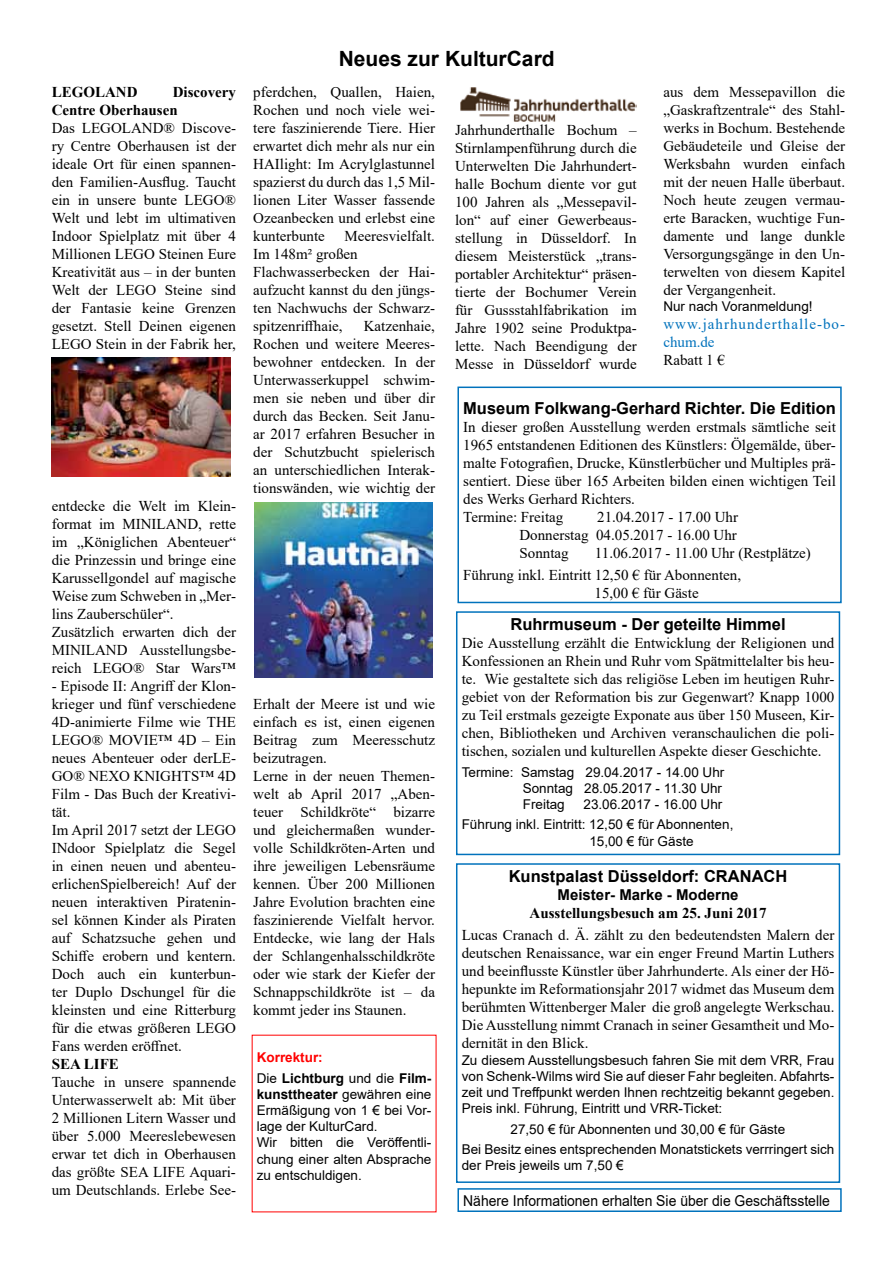
<style>
.page{position:relative;width:893px;height:1263px;background:#fff}
.page>*{position:absolute;margin:0;border:0;box-sizing:border-box;transform-origin:0 0}
.t1{font:700 21px "Arial";color:#000}
.t2{font:700 16.5px "Arial";color:#000}
.t3{font:15px/18px "Times New Roman";color:#000;text-align:justify}
.t4{font:700 15px/18px "Times New Roman";color:#000}
.t5{font:15px "Arial";color:#000;scale:.93 1}
.t6{font:15px/18px "Times New Roman";letter-spacing:.065em;color:#0072bc}
.t7{font:700 15px "Arial";color:#000}
.t8{font:13.5px/16.2px "Arial";color:#000}
.t9{font:700 13.5px/20.4px "Arial";color:#000}
.s1{color:#f00}
.s2{font-weight:400}
.s3{font-weight:700}
</style>
<div class="page">
<img style="left:254px;top:503px;width:179px;height:174px">
<img style="left:52px;top:357px;width:178px;height:119px">
<div style="left:457px;top:387px;width:385px;height:216px;border:2px solid #0072bc"></div>
<div style="left:456px;top:611px;width:384px;height:244px;border:2px solid #0072bc"></div>
<div style="left:456px;top:863px;width:384px;height:320px;border:2px solid #0072bc"></div>
<div style="left:457px;top:1188px;width:385px;height:24px;border:2px solid #0072bc"></div>
<img style="left:460px;top:87px;width:177px;height:34px">
<p class="t4" style="left:52px;top:82px;width:186px;text-indent:121px">Discovery<br>Centre Oberhausen</p>
<p class="t3" style="left:52px;top:118px;width:186px">Das LEGOLAND® Discove&shy;ry Centre Oberhausen ist der ideale Ort für einen spannen&shy;den Familien-Ausflug. Taucht ein in unsere bunte LEGO® Welt und lebt im ultimativen Indoor Spielplatz mit über 4<br>Millionen LEGO Steinen Eure Kreativität aus – in der bunten Welt der LEGO Steine sind der Fantasie keine Grenzen gesetzt. Stell Deinen eigenen LEGO Stein in der Fabrik her,</p>
<p class="t4" style="left:52px;top:82px;width:87px">LEGOLAND</p>
<p class="t3" style="left:52px;top:496px;width:186px;text-align:left">entdecke die Welt im Klein&shy;format im MINILAND, rette im „Königlichen Abenteuer“ die Prinzessin und bringe eine<br>Karussellgondel auf magische<br>Weise zum Schweben in „Mer&shy;lins Zauberschüler“.<br>Zusätzlich erwarten dich der<br>MINILAND Ausstellungsbe&shy;reich LEGO® Star Wars™</p>
<p class="t3" style="left:52px;top:676px;width:186px;text-align:left">- Episode II: Angriff der Klon&shy;krieger und fünf verschiedene<br>4D-animierte Filme wie THE<br>LEGO® MOVIE™ 4D – Ein neues Abenteuer oder derLE-<br>GO® NEXO KNIGHTS™ 4D<br>Film - Das Buch der Kreativi&shy;tät.<br>Im April 2017 setzt der LEGO<br>INdoor Spielplatz die Segel in einen neuen und abenteu&shy;erlichenSpielbereich! Auf der neuen interaktiven Piratenin&shy;sel können Kinder als Piraten auf Schatzsuche gehen und<br>Schiffe erobern und kentern.<br>Doch auch ein kunterbun&shy;ter Duplo Dschungel für die kleinsten und eine Ritterburg für die etwas größeren LEGO<br>Fans werden eröffnet.</p>
<p class="t4" style="left:52px;top:1054px;width:69px">SEA LIFE</p>
<p class="t3" style="left:52px;top:1072px;width:186px">Tauche in unsere spannende Unterwasserwelt ab: Mit über 2 Millionen Litern Wasser und über 5.000 Meereslebewesen erwar tet dich in Oberhausen das größte SEA LIFE Aquari&shy;um Deutschlands. Erlebe See-</p>
<h1 class="t1" style="left:339px;top:44px;width:217px">Neues zur KulturCard</h1>
<p class="t3" style="left:253px;top:83px;width:183px">pferdchen, Quallen, Haien, Rochen und noch viele wei&shy;tere faszinierende Tiere. Hier erwartet dich mehr als nur ein HAIlight: Im Acrylglastunnel spazierst du durch das 1,5 Mil&shy;lionen Liter Wasser fassende Ozeanbecken und erlebst eine kunterbunte</p>
<p class="t3" style="left:253px;top:227px;width:183px;text-align:left;text-indent:91px">Meeresvielfalt.<br>Im 148m² großen<br>Flachwasserbecken der Hai&shy;aufzucht kannst du den jüngs&shy;ten Nachwuchs der Schwarz&shy;spitzenriffhaie,</p>
<p class="t3" style="left:253px;top:317px;width:183px;text-indent:111px">Katzenhaie, Rochen und weitere Meeres&shy;bewohner entdecken. In der Unterwasserkuppel schwim&shy;men sie neben und über dir durch das Becken. Seit Janu&shy;ar 2017 erfahren Besucher in der Schutzbucht spielerisch an unterschiedlichen Interak&shy;tionswänden, wie wichtig der</p>
<p class="t3" style="left:253px;top:695px;width:183px;text-align:left">Erhalt der Meere ist und wie einfach es ist, einen eigenen<br>Beitrag zum Meeresschutz beizutragen.<br>Lerne in der neuen Themen&shy;welt ab April 2017 „Aben&shy;teuer Schildkröte“ bizarre und gleichermaßen wunder&shy;volle Schildkröten-Arten und ihre jeweiligen Lebensräume kennen. Über 200 Millionen<br>Jahre Evolution brachten eine faszinierende Vielfalt hervor.<br>Entdecke, wie lang der Hals der Schlangenhalsschildkröte oder wie stark der Kiefer der<br>Schnappschildkröte ist – da kommt jeder ins Staunen.</p>
<p class="t9" style="left:257px;top:1047px;width:176px"><span class="s1">Korrektur:<br></span><span class="s2">Die</span> Lichtburg <span class="s2">und die</span> Film-</p>
<p class="t8" style="left:257px;top:1086px;width:176px"><span class="s3">kunsttheater</span> gewähren eine<br>Ermäßigung von 1 € bei Vor&shy;lage der KulturCard.<br>Wir bitten die Veröffentli&shy;chung einer alten Absprache zu entschuldigen.</p>
<p class="t3" style="left:455px;top:121px;width:183px">Jahrhunderthalle Bochum – Stirnlampenführung durch die Unterwelten Die Jahrhundert&shy;halle Bochum diente vor gut 100 Jahren als „Messepavil&shy;lon“ auf einer Gewerbeaus&shy;stellung in Düsseldorf. In diesem Meisterstück „trans&shy;portabler Architektur“ präsen&shy;tierte der Bochumer Verein für Gussstahlfabrikation im Jahre 1902 seine Produktpa&shy;lette. Nach Beendigung der Messe in Düsseldorf wurde</p>
<p class="t3" style="left:663px;top:83px;width:183px">aus dem Messepavillon die „Gaskraftzentrale“ des Stahl&shy;werks in Bochum. Bestehende Gebäudeteile und Gleise der Werksbahn wurden einfach mit der neuen Halle überbaut.<br>Noch heute zeugen vermau&shy;erte Baracken, wuchtige Fun&shy;damente und lange dunkle Versorgungsgänge in den Un&shy;terwelten von diesem Kapitel der Vergangenheit.</p>
<p class="t8" style="left:663px;top:298px;width:151px">Nur nach Voranmeldung!</p>
<p class="t6" style="left:663px;top:315px;width:183px">www.jahrhunderthalle-bo&shy;chum.de</p>
<p class="t3" style="left:663px;top:351px;width:63px">Rabatt 1 €</p>
<p class="t2" style="left:463px;top:397px;width:374px">Museum Folkwang-Gerhard Richter. Die Edition</p>
<p class="t3" style="left:463px;top:418px;width:374px;text-align:left">In dieser großen Ausstellung werden erstmals sämtliche seit 1965 entstandenen Editionen des Künstlers: Ölgemälde, über&shy;malte Fotografien, Drucke, Künstlerbücher und Multiples prä&shy;sentiert. Diese über 165 Arbeiten bilden einen wichtigen Teil des Werks Gerhard Richters.<br>Termine: Freitag</p>
<p class="t3" style="left:519px;top:508px;width:220px;text-indent:78px">21.04.2017 - 17.00 Uhr Donnerstag 04.05.2017 - 16.00 Uhr Sonntag</p>
<p class="t3" style="left:463px;top:541px;width:349px;line-height:22.2px;text-indent:132px">11.06.2017 - 11.00 Uhr (Restplätze)<br>Führung inkl. Eintritt 12,50 € für Abonnenten,</p>
<p class="t3" style="left:594px;top:584px;width:106px">15,00 € für Gäste</p>
<p class="t2" style="left:511px;top:613px;width:277px">Ruhrmuseum - Der geteilte Himmel</p>
<p class="t3" style="left:462px;top:634px;width:374px">Die Ausstellung erzählt die Entwicklung der Religionen und Konfessionen an Rhein und Ruhr vom Spätmittelalter bis heu&shy;te. Wie gestaltete sich das religiöse Leben im heutigen Ruhr&shy;gebiet von der Reformation bis zur Gegenwart? Knapp 1000 zu Teil erstmals gezeigte Exponate aus über 150 Museen, Kir&shy;chen, Bibliotheken und Archiven veranschaulichen die poli&shy;tischen, sozialen und kulturellen Aspekte dieser Geschichte.</p>
<p class="t8" style="left:523px;top:764px;width:203px;text-indent:-61px">Termine: Samstag 29.04.2017 - 14.00 Uhr<br>Sonntag 28.05.2017 - 11.30 Uhr<br>Freitag</p>
<p class="t8" style="left:462px;top:794px;width:273px;line-height:20.4px;text-indent:122px">23.06.2017 - 16.00 Uhr<br>Führung inkl. Eintritt: 12,50 € für Abonnenten,</p>
<p class="t8" style="left:589px;top:833px;width:106px">15,00 € für Gäste</p>
<p class="t2" style="left:509px;top:865px;width:280px">Kunstpalast Düsseldorf: CRANACH</p>
<p class="t7" style="left:558px;top:884px;width:182px">Meister- Marke - Moderne</p>
<p class="t4" style="left:529px;top:904px;width:239px">Ausstellungsbesuch am 25. Juni 2017</p>
<p class="t3" style="left:462px;top:926px;width:374px">Lucas Cranach d. Ä. zählt zu den bedeutendsten Malern der deutschen Renaissance, war ein enger Freund Martin Luthers und beeinflusste Künstler über Jahrhunderte. Als einer der Hö&shy;hepunkte im Reformationsjahr 2017 widmet das Museum dem berühmten Wittenberger Maler die groß angelegte Werkschau.<br>Die Ausstellung nimmt Cranach in seiner Gesamtheit und Mo&shy;dernität in den Blick.</p>
<p class="t8" style="left:462px;top:1052px;width:374px;text-align:justify">Zu diesem Ausstellungsbesuch fahren Sie mit dem VRR, Frau von Schenk-Wilms wird Sie auf dieser Fahr begleiten. Abfahrts&shy;zeit und Treffpunkt werden Ihnen rechtzeitig bekannt gegeben.<br>Preis inkl. Führung, Eintritt und VRR-Ticket:</p>
<p class="t8" style="left:462px;top:1118px;width:374px;line-height:20.4px;text-align:center">27,50 € für Abonnenten und 30,00 € für Gäste<br>Bei Besitz eines entsprechenden Monatstickets verrringert sich</p>
<p class="t8" style="left:462px;top:1157px;width:164px">der Preis jeweils um 7,50 €</p>
<p class="t5" style="left:463px;top:1190px;width:396px">Nähere Informationen erhalten Sie über die Geschäftsstelle</p>
</div>
